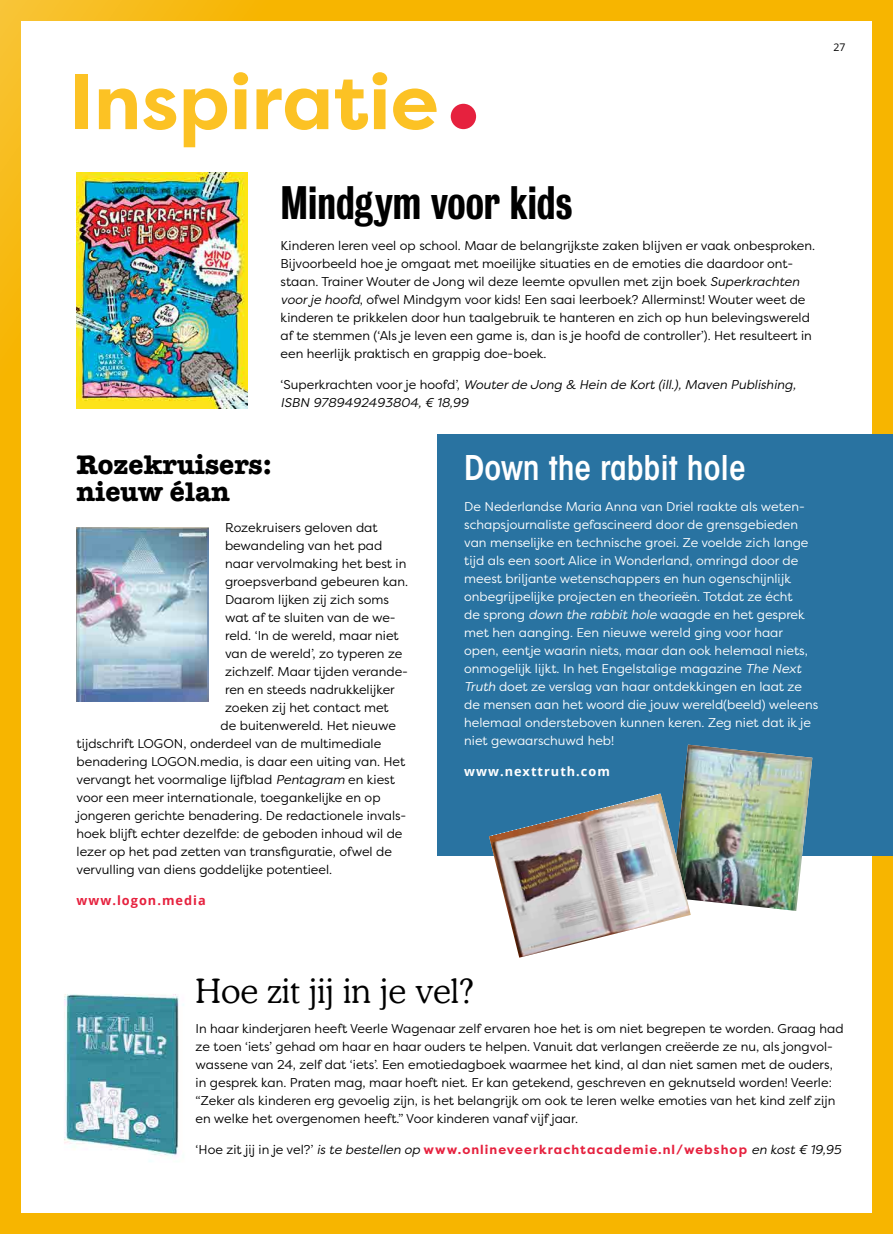
<style>
.page{position:relative;width:893px;height:1234px;background:#fff}
.page>*{position:absolute;margin:0;border:0;box-sizing:border-box;transform-origin:0 0}
.tekst{font:700 77.55px "Filson Pro";color:#fcc224}
.tekst-2{font:500 42.75px "Bureau Grot Condensed";color:#000}
.tekst-3{font:600 condensed 33.75px "ITC Avant Garde Std";color:#fff}
.tekst-4{font:300 33.75px "Cooper BT";color:#000}
.t1{font:700 27.75px/27px "American Typewriter";color:#000}
.tekst-5{font:12.75px/18px "Filson Pro";color:#000}
.tekst-6{font:12.75px/18px "Filson Pro";color:#fff}
.tekst-7{font:italic 12.75px/18px "Filson Pro";color:#000}
.tekst-8{font:700 12.75px "Filson Pro";letter-spacing:.08em;color:#e6213e}
.tekst-9{font:700 12.75px "Open Sans";letter-spacing:.08em;color:#fff}
.tekst-10{font:700 12.75px "Open Sans";letter-spacing:.08em;color:#e6213e}
.paginanummer{font:10.5px "Open Sans";color:#000}
.s1{font-style:italic}
.s2{font-style:normal}
.s3{font-weight:400;color:#000}
.s4{font-weight:400;font-style:italic;color:#000}
</style>
<div class="page">
<div style="left:0;top:0;width:893px;height:1233px;background:#f7b500"></div>
<div style="left:21px;top:21px;width:851px;height:1191px;background:#fff"></div>
<img style="left:77px;top:173px;width:171px;height:235px">
<div style="left:438px;top:434px;width:455px;height:421px;background:#2973a1"></div>
<img style="left:683px;top:744px;width:129px;height:167px">
<img style="left:489px;top:793px;width:202px;height:164px">
<div style="left:451px;top:104px;width:25px;height:25px;background:#e6213e;border-radius:50%"></div>
<img style="left:77px;top:527px;width:131px;height:174px">
<img style="left:64px;top:994px;width:120px;height:168px">
<p class="tekst" style="left:69px;top:53px;width:370px">Inspiratie</p>
<p class="tekst-2" style="left:281px;top:178px;width:293px">Mindgym voor kids</p>
<p class="tekst-5" style="left:281px;top:236px;width:536px">Kinderen leren veel op school. Maar de belangrijkste zaken blijven er vaak onbesproken.<br>Bijvoorbeeld hoe je omgaat met moeilijke situaties en de emoties die daardoor ont&shy;staan. Trainer Wouter de Jong wil deze leemte opvullen met zijn boek <span class="s1">Superkrachten voor je hoofd</span>, ofwel Mindgym voor kids! Een saai leerboek? Allerminst! Wouter weet de kinderen te prikkelen door hun taalgebruik te hanteren en zich op hun belevingswereld af te stemmen (‘Als je leven een game is, dan is je hoofd de controller’). Het resulteert in een heerlijk praktisch en grappig doe-boek.</p>
<p class="tekst-7" style="left:281px;top:375px;width:517px"><span class="s2">‘Superkrachten voor je hoofd’,</span> Wouter de Jong &amp; Hein de Kort (ill.), Maven Publishing,<br>ISBN 9789492493804, € 18,99</p>
<p class="paginanummer" style="left:833px;top:40px;width:14px">27</p>
<p class="t1" style="left:77px;top:449px;width:197px">Rozekruisers: nieuw élan</p>
<p class="tekst-5" style="left:225px;top:518px;width:154px">Rozekruisers geloven dat</p>
<p class="tekst-5" style="left:225px;top:536px;width:159px">bewandeling van het pad</p>
<p class="tekst-5" style="left:225px;top:554px;width:183px">naar vervolmaking het best in</p>
<p class="tekst-5" style="left:225px;top:572px;width:185px">groepsverband gebeuren kan.</p>
<p class="tekst-5" style="left:225px;top:590px;width:165px">Daarom lijken zij zich soms</p>
<p class="tekst-5" style="left:225px;top:608px;width:172px">wat af te sluiten van de we-</p>
<p class="tekst-5" style="left:225px;top:626px;width:175px">reld. ‘In de wereld, maar niet</p>
<p class="tekst-5" style="left:225px;top:644px;width:179px">van de wereld’, zo typeren ze</p>
<p class="tekst-5" style="left:225px;top:662px;width:185px">zichzelf. Maar tijden verande-</p>
<p class="tekst-5" style="left:225px;top:680px;width:171px">ren en steeds nadrukkelijker</p>
<p class="tekst-5" style="left:225px;top:698px;width:165px">zoeken zij het contact met</p>
<p class="tekst-5" style="left:221px;top:716px;width:177px">de buitenwereld. Het nieuwe</p>
<p class="tekst-5" style="left:77px;top:734px;width:306px">tijdschrift LOGON, onderdeel van de multimediale</p>
<p class="tekst-5" style="left:77px;top:752px;width:330px">benadering LOGON.media, is daar een uiting van. Het</p>
<p class="tekst-5" style="left:77px;top:770px;width:320px">vervangt het voormalige lijfblad <span class="s1">Pentagram</span> en kiest</p>
<p class="tekst-5" style="left:77px;top:788px;width:306px">voor een meer internationale, toegankelijke en op</p>
<p class="tekst-5" style="left:77px;top:806px;width:331px">jongeren gerichte benadering. De redactionele invals-</p>
<p class="tekst-5" style="left:77px;top:824px;width:327px">hoek blijft echter dezelfde: de geboden inhoud wil de</p>
<p class="tekst-5" style="left:77px;top:842px;width:317px">lezer op het pad zetten van transfiguratie, ofwel de</p>
<p class="tekst-5" style="left:77px;top:860px;width:257px">vervulling van diens goddelijke potentieel.</p>
<p class="tekst-10" style="left:77px;top:890px;width:131px">www.logon.media</p>
<p class="tekst-3" style="left:464px;top:446px;width:283px">Down the rabbit hole</p>
<p class="tekst-6" style="left:464px;top:497px;width:355px">De Nederlandse Maria Anna van Driel raakte als weten&shy;schapsjournaliste gefascineerd door de grensgebieden van menselijke en technische groei. Ze voelde zich lange tijd als een soort Alice in Wonderland, omringd door de meest briljante wetenschappers en hun ogenschijnlijk onbegrijpelijke projecten en theorieën. Totdat ze écht<br>de sprong <span class="s1">down the rabbit hole</span> waagde en het gesprek met hen aanging. Een nieuwe wereld ging voor haar open, eentje waarin niets, maar dan ook helemaal niets, onmogelijk lijkt. In het Engelstalige magazine <span class="s1">The Next Truth</span> doet ze verslag van haar ontdekkingen en laat ze de mensen aan het woord die jouw wereld(beeld) weleens helemaal ondersteboven kunnen keren. Zeg niet dat ik je niet gewaarschuwd heb!</p>
<p class="tekst-9" style="left:464px;top:761px;width:147px">www.nexttruth.com</p>
<p class="tekst-4" style="left:196px;top:969px;width:280px">Hoe zit jij in je vel?</p>
<p class="tekst-5" style="left:196px;top:1019px;width:649px">In haar kinderjaren heeft Veerle Wagenaar zelf ervaren hoe het is om niet begrepen te worden. Graag had ze toen ‘iets’ gehad om haar en haar ouders te helpen. Vanuit dat verlangen creëerde ze nu, als jongvol&shy;wassene van 24, zelf dat ‘iets’. Een emotiedagboek waarmee het kind, al dan niet samen met de ouders, in gesprek kan. Praten mag, maar hoeft niet. Er kan getekend, geschreven en geknutseld worden! Veerle: “Zeker als kinderen erg gevoelig zijn, is het belangrijk om ook te leren welke emoties van het kind zelf zijn en welke het overgenomen heeft.” Voor kinderen vanaf vijf jaar.</p>
<p class="tekst-8" style="left:196px;top:1141px;width:647px"><span class="s3">‘Hoe zit jij in je vel?’</span> <span class="s4">is te bestellen op</span> www.onlineveerkrachtacademie.nl/webshop <span class="s4">en kost € 19,95</span></p>
</div>
